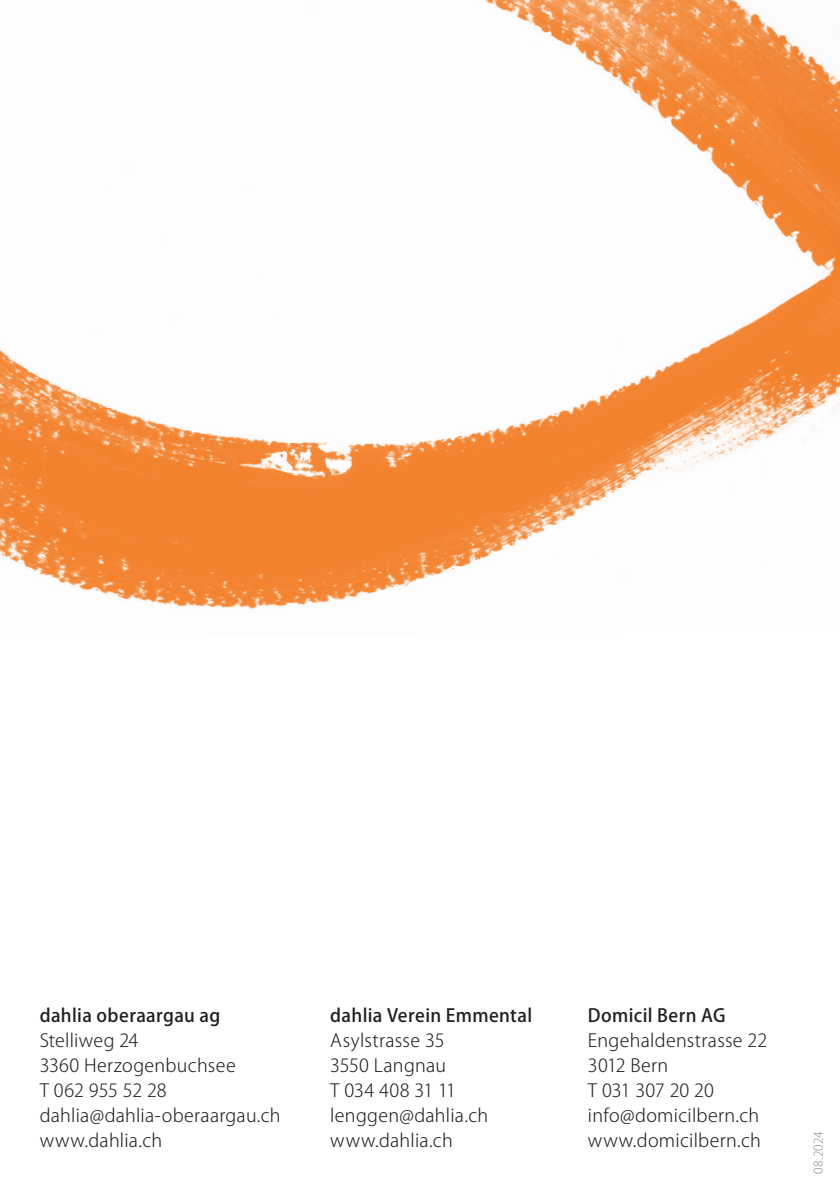
<style>
.page{position:relative;width:840px;height:1191px;background:#fff}
.page>*{position:absolute;margin:0;border:0;box-sizing:border-box;transform-origin:0 0}
.t1{font:300 18px/25px "Koz Go Pr 6 N";letter-spacing:.015em;color:#231f20}
.t2{font:500 18px "Koz Go Pr 6 N";letter-spacing:.02em;color:#231f20}
.t3{font:300 12px "Koz Go Pr 6 N";color:#939598}
</style>
<div class="page">
<img style="left:0;top:0;width:839px;height:609px">
<p class="t2" style="left:40px;top:1005px;width:182px">dahlia oberaargau ag</p>
<p class="t1" style="left:40px;top:1028px;width:242px">Stelliweg 24<br>3360 Herzogenbuchsee<br>T 062 955 52 28 dahlia@dahlia-oberaargau.ch www.dahlia.ch</p>
<p class="t2" style="left:330px;top:1005px;width:203px">dahlia Verein Emmental</p>
<p class="t1" style="left:330px;top:1028px;width:159px">Asylstrasse 35<br>3550 Langnau<br>T 034 408 31 11 lenggen@dahlia.ch www.dahlia.ch</p>
<p class="t2" style="left:587px;top:1005px;width:139px">Domicil Bern AG</p>
<p class="t1" style="left:587px;top:1028px;width:181px">Engehaldenstrasse 22<br>3012 Bern<br>T 031 307 20 20 info@domicilbern.ch www.domicilbern.ch</p>
<p class="t3" style="left:811px;top:1174px;width:44px;rotate:-90deg">08.2024</p>
</div>
